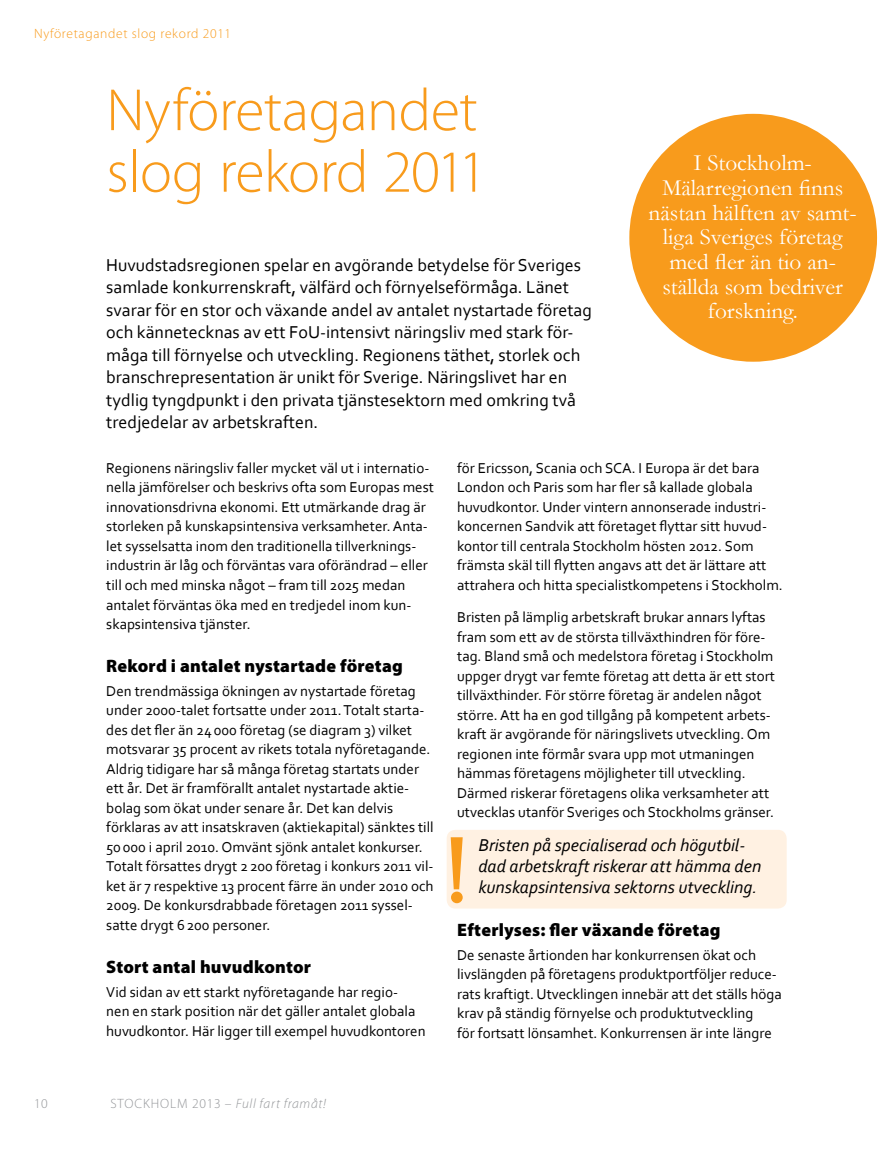
<style>
.page{position:relative;width:893px;height:1149px;background:#fff}
.page>*{position:absolute;margin:0;border:0;box-sizing:border-box;transform-origin:0 0}
.t1{font:300 60px/61.5px "Myriad Pro";letter-spacing:-.015em;color:#f89b1c}
.t2{font:23.25px/24.6px "Garamond";color:#fff;text-align:center}
.t3{font:18px/22.5px "Corbel";color:#000}
.t4{font:italic 18px/21px "Corbel";color:#000}
.t5{font:900 18px "Myriad Pro";letter-spacing:.01em;color:#000}
.t6{font:15px/19.5px "Corbel";color:#000}
.t7{font:italic 300 13.5px "Myriad Pro";letter-spacing:.05em;color:#939598}
.t8{font:300 13.5px "Myriad Pro";letter-spacing:.05em;color:#f89b1c}
.t9{font:300 13.5px "Myriad Pro";color:#939598}
.s1{font-style:normal}
</style>
<div class="page">
<div style="left:447px;top:829px;width:340px;height:79px;background:#fff1e2;border-radius:9px"></div>
<svg style="left:451px;top:837px;width:12px;height:52px"></svg>
<div style="left:451px;top:891px;width:12px;height:11px;background:#f89b1c;border-radius:50%"></div>
<div style="left:629px;top:114px;width:248px;height:247px;background:#f89b1c;border-radius:50%"></div>
<p class="t8" style="left:34px;top:25px;width:199px">Nyföretagandet slog rekord 2011</p>
<h1 class="t1" style="left:106px;top:79px;width:383px">Nyföretagandet slog rekord 2011</h1>
<p class="t3" style="left:106px;top:253px;width:487px">Huvudstadsregionen spelar en avgörande betydelse för Sveriges samlade konkurrenskraft, välfärd och förnyelseförmåga. Länet svarar för en stor och växande andel av antalet nystartade företag och kännetecknas av ett FoU-intensivt näringsliv med stark för&shy;måga till förnyelse och utveckling. Regionens täthet, storlek och branschrepresentation är unikt för Sverige. Näringslivet har en tydlig tyngdpunkt i den privata tjänstesektorn med omkring två tredjedelar av arbetskraften.</p>
<h2 class="t2" style="left:649px;top:150px;width:208px">I Stockholm-<br>Mälarregionen finns nästan hälften av samt&shy;liga Sveriges företag med fler än tio an&shy;ställda som bedriver forskning.</h2>
<p class="t6" style="left:106px;top:457px;width:329px">Regionens näringsliv faller mycket väl ut i internatio&shy;nella jämförelser och beskrivs ofta som Europas mest innovationsdrivna ekonomi. Ett utmärkande drag är storleken på kunskapsintensiva verksamheter. Anta&shy;let sysselsatta inom den traditionella tillverknings&shy;industrin är låg och förväntas vara oförändrad – eller till och med minska något – fram till 2025 medan antalet förväntas öka med en tredjedel inom kun&shy;skapsintensiva tjänster.</p>
<p class="t5" style="left:106px;top:655px;width:298px">Rekord i antalet nystartade företag</p>
<p class="t6" style="left:106px;top:680px;width:329px">Den trendmässiga ökningen av nystartade företag under 2000-talet fortsatte under 2011. Totalt starta&shy;des det fler än 24000 företag (se diagram 3) vilket motsvarar 35 procent av rikets totala nyföretagande.<br>Aldrig tidigare har så många företag startats under ett år. Det är framförallt antalet nystartade aktie&shy;bolag som ökat under senare år. Det kan delvis förklaras av att insatskraven (aktiekapital) sänktes till 50000 i april 2010. Omvänt sjönk antalet konkurser.<br>Totalt försattes drygt 2200 företag i konkurs 2011 vil&shy;ket är 7 respektive 13 procent färre än under 2010 och 2009. De konkursdrabbade företagen 2011 syssel&shy;satte drygt 6200 personer.</p>
<p class="t5" style="left:106px;top:956px;width:206px">Stort antal huvudkontor</p>
<p class="t6" style="left:106px;top:981px;width:321px">Vid sidan av ett starkt nyföretagande har regio-<br>nen en stark position när det gäller antalet globala huvudkontor. Här ligger till exempel huvudkontoren</p>
<p class="t9" style="left:34px;top:1095px;width:15px">10</p>
<p class="t7" style="left:110px;top:1095px;width:217px"><span class="s1">Stockholm 2013 –</span> Full fart framåt!</p>
<p class="t6" style="left:457px;top:457px;width:327px">för Ericsson, Scania och SCA. I Europa är det bara London och Paris som har fler så kallade globala huvudkontor. Under vintern annonserade industri&shy;koncernen Sandvik att företaget flyttar sitt huvud&shy;kontor till centrala Stockholm hösten 2012. Som främsta skäl till flytten angavs att det är lättare att attrahera och hitta specialistkompetens i Stockholm.</p>
<p class="t6" style="left:457px;top:607px;width:319px">Bristen på lämplig arbetskraft brukar annars lyftas fram som ett av de största tillväxthindren för före&shy;tag. Bland små och medelstora företag i Stockholm uppger drygt var femte företag att detta är ett stort tillväxthinder. För större företag är andelen något större. Att ha en god tillgång på kompetent arbets&shy;kraft är avgörande för näringslivets utveckling. Om regionen inte förmår svara upp mot utmaningen hämmas företagens möjligheter till utveckling.<br>Därmed riskerar företagens olika verksamheter att utvecklas utanför Sveriges och Stockholms gränser.</p>
<p class="t4" style="left:478px;top:834px;width:284px">Bristen på specialiserad och högutbil&shy;dad arbetskraft riskerar att hämma den kunskapsintensiva sektorns utveckling.</p>
<p class="t5" style="left:457px;top:919px;width:265px">Efterlyses: fler växande företag</p>
<p class="t6" style="left:457px;top:944px;width:326px">De senaste årtionden har konkurrensen ökat och livslängden på företagens produktportföljer reduce&shy;rats kraftigt. Utvecklingen innebär att det ställs höga krav på ständig förnyelse och produktutveckling<br>för fortsatt lönsamhet. Konkurrensen är inte längre</p>
</div>
